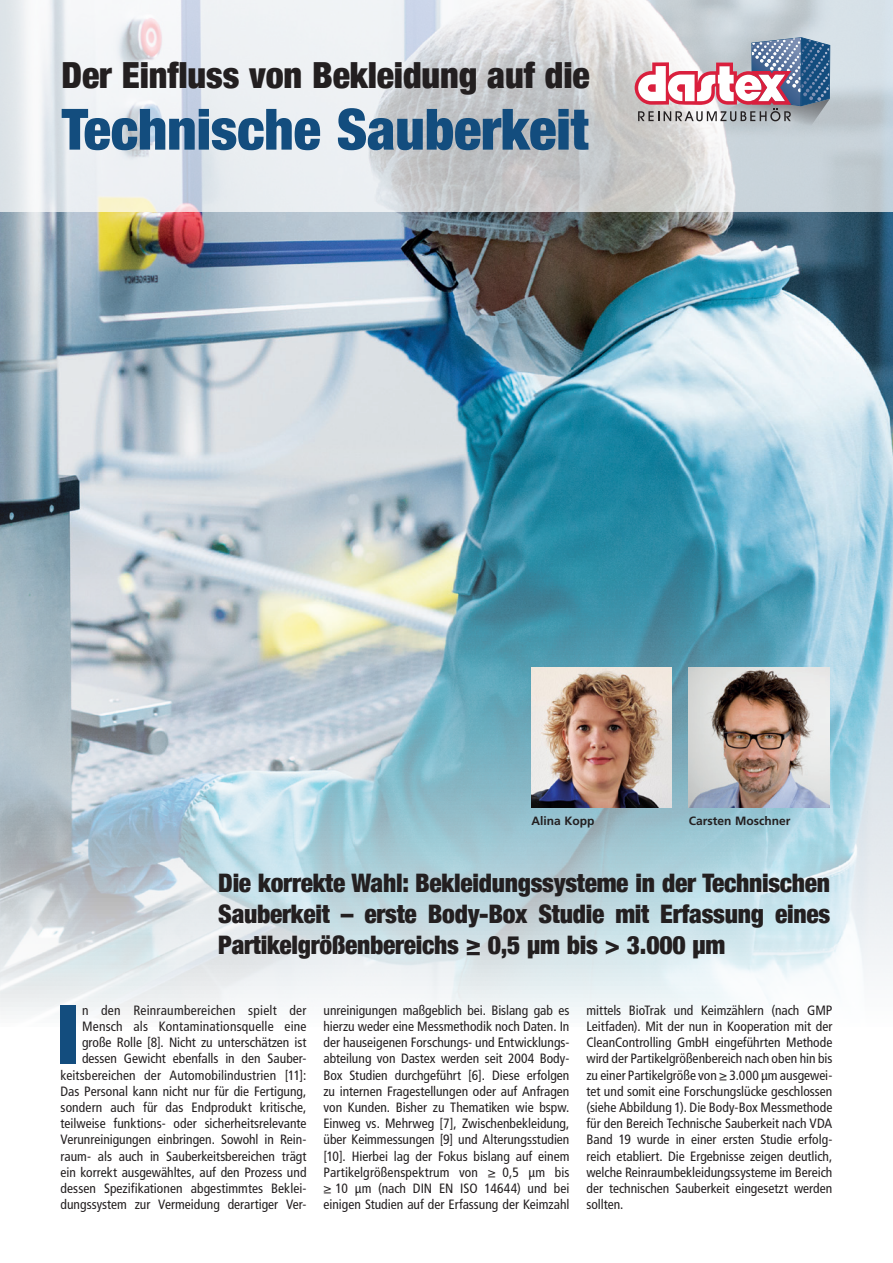
<style>
.page{position:relative;width:893px;height:1263px;background:#fff}
.page>*{position:absolute;margin:0;border:0;box-sizing:border-box;transform-origin:0 0}
.t1{font:900 condensed 81.6px "Helvetica Neue";color:#134d7e}
.t2{font:900 condensed 57px "Helvetica Neue";letter-spacing:-.005em;color:#134d7e}
.t3{font:900 condensed 36px "Helvetica Neue";letter-spacing:-.005em;color:#231f20}
.t4{font:900 condensed 25.5px/30.8px "Helvetica Neue";letter-spacing:-.01em;color:#231f20;text-align:justify}
.t5{font:condensed 13.5px/16.2px "Frutiger LT Std";color:#231f20;text-align:justify}
.t6{font:700 12px "Frutiger LT Std";color:#231f20}
</style>
<div class="page">
<img style="left:0;top:0;width:893px;height:1015px">
<svg style="left:635px;top:37px;width:195px;height:92px"></svg>
<img style="left:689px;top:667px;width:140px;height:140px">
<img style="left:531px;top:667px;width:141px;height:140px">
<h3 class="t3" style="left:62px;top:46px;width:530px">Der Einfluss von Bekleidung auf die</h3>
<h2 class="t2" style="left:62px;top:82px;width:528px">Technische Sauberkeit</h2>
<p class="t6" style="left:531px;top:814px;width:65px">Alina Kopp</p>
<p class="t6" style="left:689px;top:814px;width:103px">Carsten Moschner</p>
<h3 class="t4" style="left:218px;top:866px;width:613px">Die korrekte Wahl: Bekleidungssysteme in der Technischen Sauberkeit – erste Body-Box Studie mit Erfassung eines Partikelgrößenbereichs ≥ 0,5 µm bis &gt; 3.000 µm</h3>
<p class="t5" style="left:61px;top:1002px;width:247px;text-align:right">n den Reinraumbereichen spielt der Mensch als Kontaminationsquelle eine große Rolle [8]. Nicht zu unterschätzen ist dessen Gewicht ebenfalls in den Sauber&shy;keitsbereichen der Automobilindustrien [11]:<br>Das Personal kann nicht nur für die Fertigung, sondern auch für das Endprodukt kritische, teilweise funktions- oder sicherheitsrelevante Verunreinigungen einbringen. Sowohl in Rein&shy;raum- als auch in Sauberkeitsbereichen trägt ein korrekt ausgewähltes, auf den Prozess und dessen Spezifikationen abgestimmtes Beklei&shy;dungssystem zur Vermeidung derartiger Ver-</p>
<p class="t5" style="left:324px;top:1002px;width:247px">unreinigungen maßgeblich bei. Bislang gab es hierzu weder eine Messmethodik noch Daten. In der hauseigenen Forschungs- und Entwicklungs&shy;abteilung von Dastex werden seit 2004 Body-Box Studien durchgeführt [6]. Diese erfolgen zu internen Fragestellungen oder auf Anfragen von Kunden. Bisher zu Thematiken wie bspw.<br>Einweg vs. Mehrweg [7], Zwischenbekleidung, über Keimmessungen [9] und Alterungsstudien [10]. Hierbei lag der Fokus bislang auf einem Partikelgrößenspektrum von ≥ 0,5 µm bis ≥ 10 µm (nach DIN EN ISO 14644) und bei einigen Studien auf der Erfassung der Keimzahl</p>
<p class="t5" style="left:586px;top:1002px;width:247px">mittels BioTrak und Keimzählern (nach GMP Leitfaden). Mit der nun in Kooperation mit der CleanControlling GmbH eingeführten Methode wird der Partikelgrößenbereich nach oben hin bis zu einer Partikelgröße von ≥ 3.000 µm ausgewei&shy;tet und somit eine Forschungslücke geschlossen (siehe Abbildung 1). Die Body-Box Messmethode für den Bereich Technische Sauberkeit nach VDA Band 19 wurde in einer ersten Studie erfolg&shy;reich etabliert. Die Ergebnisse zeigen deutlich, welche Reinraumbekleidungssysteme im Bereich der technischen Sauberkeit eingesetzt werden sollten.</p>
<h1 class="t1" style="left:58px;top:967px;width:23px">I</h1>
</div>
